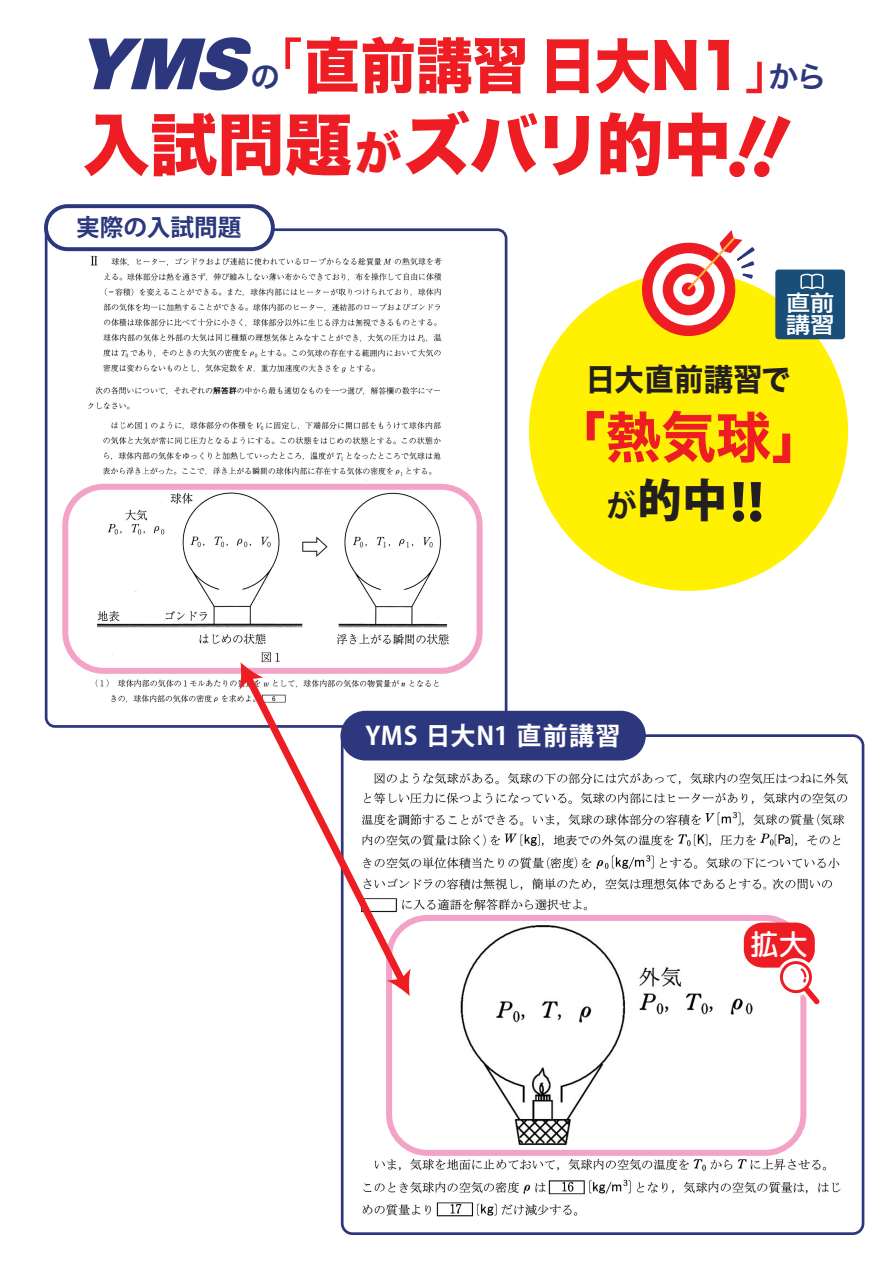
<style>
.page{position:relative;width:893px;height:1263px;background:#fff}
.page>*{position:absolute;margin:0;border:0;box-sizing:border-box;transform-origin:0 0}
.t1{font:67.8px "Hiragino Sans W8";color:#ee1d23}
.t2{font:60.15px "Hiragino Sans W8";color:#ee1d23;scale:.94 1}
.t3{font:55.05px "Hiragino Sans W7";color:#ee1d23}
.t4{font:800 45.15px "Koz Go Pr 6 N";color:#231f20}
.t5{font:31.05px "Hiragino Sans W7";color:#231f20;scale:.95 1}
.t6{font:29.1px "Seurat Pro N DB";color:#fff}
.t7{font:700 25.05px "Koz Go Pr 6 N";letter-spacing:.035em;color:#fff}
.t8{font:700 23.7px "Koz Go Pr 6 N";color:#2c377d}
.t9{font:21.75px/22.5px "UD Kakugo Large Pr 6 N DB";color:#fff;scale:1.11 1}
.s1{font-family:"Hiragino Sans W4"}
.s2{font-family:"Hiragino Sans W6";font-size:30.15px;color:#2c377d}
.s3{font-size:46.5px}
.s4{font-weight:700;font-size:31.05px}
.s5{font-size:50.55px}
</style>
<div class="page">
<div style="left:529px;top:272px;width:319px;height:319px;background:#fff101;border-radius:50%"></div>
<svg style="left:642px;top:230px;width:114px;height:106px"></svg>
<svg style="left:340px;top:734px;width:525px;height:501px"></svg>
<svg style="left:88px;top:37px;width:163px;height:53px"></svg>
<svg style="left:44px;top:228px;width:465px;height:500px"></svg>
<svg style="left:44px;top:204px;width:231px;height:47px"></svg>
<img style="left:86px;top:254px;width:362px;height:228px">
<img style="left:86px;top:674px;width:362px;height:34px">
<img style="left:89px;top:491px;width:372px;height:175px">
<div style="left:62px;top:484px;width:421px;height:190px;border:6px solid #f4a3c8;border-radius:38px"></div>
<div style="left:411px;top:711px;width:235px;height:49px;background:#2c377d"></div>
<img style="left:411px;top:767px;width:441px;height:151px">
<img style="left:444px;top:922px;width:320px;height:227px">
<img style="left:355px;top:1154px;width:497px;height:67px">
<div style="left:386px;top:915px;width:420px;height:241px;border:6px solid #f4a3c8;border-radius:38px"></div>
<svg style="left:239px;top:668px;width:172px;height:322px"></svg>
<svg style="left:239px;top:662px;width:24px;height:28px"></svg>
<svg style="left:387px;top:968px;width:24px;height:28px"></svg>
<div style="left:744px;top:922px;width:71px;height:46px;background:#ee1d23;border-radius:19px"></div>
<svg style="left:769px;top:910px;width:59px;height:325px"></svg>
<div style="left:775px;top:270px;width:70px;height:69px;background:#184e78;border-radius:3px"></div>
<svg style="left:800px;top:274px;width:23px;height:15px"></svg>
<p class="t2" style="left:247px;top:32px;width:618px"><span class="s1">「</span><span class="s2">の</span> 直前講習日大N1<span class="s1">」</span><span class="s2">から</span></p>
<p class="t1" style="left:82px;top:107px;width:650px">入試問題<span class="s3">が</span>ズバリ的中</p>
<p class="t8" style="left:76px;top:214px;width:167px">実際の入試問題</p>
<p class="t9" style="left:786px;top:292px;width:45px">直前講習</p>
<p class="t5" style="left:586px;top:355px;width:217px">日大直前講習で</p>
<p class="t3" style="left:551px;top:394px;width:277px">「熱気球」</p>
<p class="t4" style="left:606px;top:475px;width:177px"><span class="s4">が</span>的中<span class="s5">！！</span></p>
<p class="t7" style="left:365px;top:722px;width:257px">YMS 日大N1 直前講習</p>
<p class="t6" style="left:750px;top:924px;width:60px">拡大</p>
</div>
